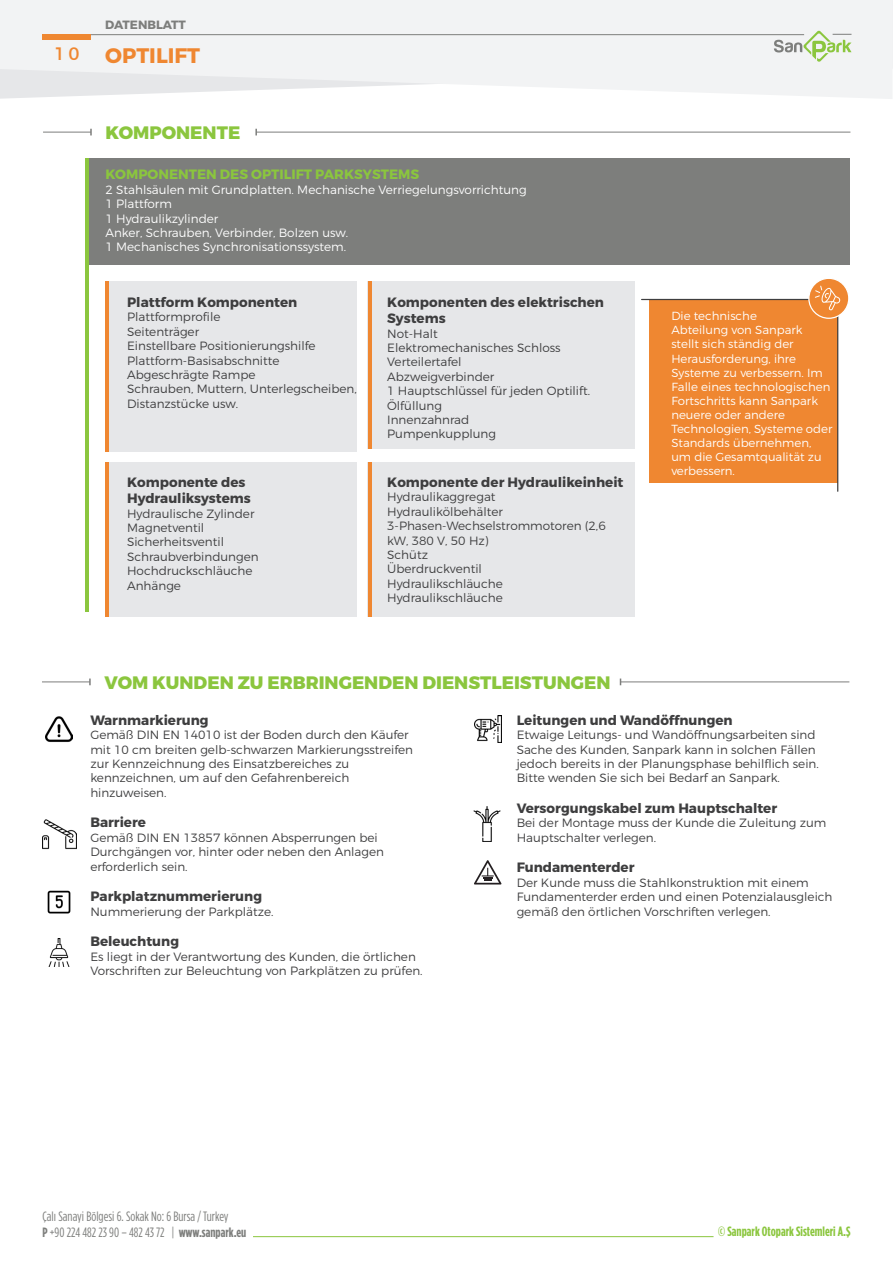
<style>
.page{position:relative;width:893px;height:1263px;background:#fff}
.page>*{position:absolute;margin:0;border:0;box-sizing:border-box;transform-origin:0 0}
.t1{font:700 21px "Montserrat";color:#ef8731}
.t2{font:800 18px "Montserrat";color:#8bc63e}
.t3{font:18px "Montserrat";color:#ef8731}
.t4{font:700 13.5px/16.2px "Montserrat";color:#3e3e3f}
.t5{font:13.5px/16.2px "Gotham Condensed";color:#7d7e7c}
.t6{font:700 13.5px "Montserrat";color:#8bc63e}
.t7{font:700 13.5px "Gotham Condensed";color:#8bc63e}
.t8{font:300 12px/14.4px "Montserrat";color:#3e3e3f}
.t9{font:300 12px "Montserrat";color:#fff}
.t10{font:700 12px "Montserrat";color:#7d7e7c}
.t11{font:300 11.7px/14.1px "Montserrat";color:#fff}
.s1{font-weight:700}
</style>
<div class="page">
<svg style="left:0;top:0;width:892px;height:99px;fill:#f2f3f4"></svg>
<hr style="left:253px;top:1236px;width:460px;height:1px;background:#8bc63e">
<div style="left:42px;top:34px;width:49px;height:5px;background:#ef8731"></div>
<hr style="left:91px;top:34px;width:713px;height:1px;background:#7d7e7c">
<svg style="left:774px;top:31px;width:77px;height:31px"></svg>
<div style="left:85px;top:158px;width:764px;height:106px;background:#7d7e7c"></div>
<div style="left:105px;top:281px;width:252px;height:171px;background:#e6e7e9"></div>
<div style="left:368px;top:281px;width:267px;height:168px;background:#e6e7e9"></div>
<div style="left:105px;top:462px;width:252px;height:155px;background:#e6e7e9"></div>
<div style="left:368px;top:462px;width:267px;height:155px;background:#e6e7e9"></div>
<hr style="left:256px;top:132px;width:594px;height:1px;background:#7d7e7c">
<hr style="left:43px;top:132px;width:48px;height:1px;background:#7d7e7c">
<svg style="left:90px;top:129px;width:2px;height:6px"></svg>
<hr style="left:105px;top:281px;width:4px;height:171px;background:#ef8731">
<hr style="left:368px;top:281px;width:3px;height:168px;background:#ef8731">
<hr style="left:85px;top:158px;width:3px;height:453px;background:#8bc63e">
<hr style="left:105px;top:462px;width:4px;height:155px;background:#ef8731">
<hr style="left:368px;top:462px;width:3px;height:155px;background:#ef8731">
<hr style="left:620px;top:681px;width:229px;height:1px;background:#7d7e7c">
<hr style="left:42px;top:681px;width:48px;height:1px;background:#7d7e7c">
<svg style="left:89px;top:678px;width:2px;height:7px"></svg>
<img style="left:46px;top:716px;width:27px;height:26px">
<img style="left:474px;top:716px;width:27px;height:27px">
<img style="left:43px;top:819px;width:33px;height:31px">
<img style="left:473px;top:806px;width:28px;height:35px">
<img style="left:47px;top:890px;width:24px;height:24px">
<img style="left:48px;top:938px;width:22px;height:29px">
<svg style="left:809px;top:278px;width:40px;height:40px"></svg>
<div style="left:808px;top:278px;width:41px;height:41px;border:1px solid #fff;border-radius:50%"></div>
<svg style="left:641px;top:286px;width:199px;height:206px;background:#ef974e"></svg>
<svg style="left:474px;top:860px;width:27px;height:24px"></svg>
<h2 class="t3" style="left:54px;top:43px;width:27px">10</h2>
<p class="t10" style="left:105px;top:17px;width:82px">DATENBLATT</p>
<h1 class="t1" style="left:105px;top:42px;width:96px">OPTILIFT</h1>
<p class="t2" style="left:105px;top:121px;width:136px">KOMPONENTE</p>
<p class="t6" style="left:105px;top:166px;width:315px">KOMPONENTEN DES OPTILIFT PARKSYSTEMS</p>
<p class="t9" style="left:105px;top:182px;width:423px">2 Stahlsäulen mit Grundplatten. Mechanische Verriegelungsvorrichtung</p>
<p class="t9" style="left:105px;top:196px;width:68px">1 Plattform</p>
<p class="t9" style="left:105px;top:211px;width:114px">1 Hydraulikzylinder</p>
<p class="t9" style="left:105px;top:225px;width:244px">Anker, Schrauben, Verbinder, Bolzen usw.</p>
<p class="t9" style="left:105px;top:240px;width:242px">1 Mechanisches Synchronisationssystem.</p>
<p class="t4" style="left:127px;top:294px;width:172px">Plattform Komponenten</p>
<p class="t8" style="left:127px;top:310px;width:95px">Plattformprofile</p>
<p class="t8" style="left:127px;top:324px;width:74px">Seitenträger</p>
<p class="t8" style="left:127px;top:338px;width:190px">Einstellbare Positionierungshilfe</p>
<p class="t8" style="left:127px;top:353px;width:154px">Plattform-Basisabschnitte</p>
<p class="t8" style="left:127px;top:367px;width:130px">Abgeschrägte Rampe</p>
<p class="t8" style="left:127px;top:382px;width:231px">Schrauben, Muttern, Unterlegscheiben,<br>Distanzstücke usw.</p>
<p class="t4" style="left:127px;top:474px;width:125px">Komponente des<br>Hydrauliksystems</p>
<p class="t8" style="left:127px;top:506px;width:129px">Hydraulische Zylinder</p>
<p class="t8" style="left:127px;top:520px;width:79px">Magnetventil</p>
<p class="t8" style="left:127px;top:535px;width:98px">Sicherheitsventil</p>
<p class="t8" style="left:127px;top:549px;width:133px">Schraubverbindungen</p>
<p class="t8" style="left:127px;top:563px;width:127px">Hochdruckschläuche</p>
<p class="t8" style="left:127px;top:578px;width:55px">Anhänge</p>
<p class="t4" style="left:387px;top:294px;width:218px">Komponenten des elektrischen<br>Systems</p>
<p class="t8" style="left:387px;top:326px;width:52px">Not-Halt</p>
<p class="t8" style="left:387px;top:340px;width:175px">Elektromechanisches Schloss</p>
<p class="t8" style="left:387px;top:355px;width:76px">Verteilertafel</p>
<p class="t8" style="left:387px;top:369px;width:109px">Abzweigverbinder</p>
<p class="t8" style="left:387px;top:383px;width:204px">1 Hauptschlüssel für jeden Optilift.</p>
<p class="t8" style="left:387px;top:398px;width:56px">Ölfüllung</p>
<p class="t8" style="left:387px;top:412px;width:84px">Innenzahnrad</p>
<p class="t8" style="left:387px;top:427px;width:110px">Pumpenkupplung</p>
<p class="t4" style="left:387px;top:474px;width:238px">Komponente der Hydraulikeinheit</p>
<p class="t8" style="left:387px;top:490px;width:110px">Hydraulikaggregat</p>
<p class="t8" style="left:387px;top:504px;width:117px">Hydraulikölbehälter</p>
<p class="t8" style="left:387px;top:518px;width:220px">3-Phasen-Wechselstrommotoren (2,6 kW, 380 V, 50 Hz)</p>
<p class="t8" style="left:387px;top:547px;width:42px">Schütz</p>
<p class="t8" style="left:387px;top:562px;width:96px">Überdruckventil</p>
<p class="t8" style="left:387px;top:576px;width:117px">Hydraulikschläuche</p>
<p class="t8" style="left:387px;top:590px;width:117px">Hydraulikschläuche</p>
<p class="t11" style="left:671px;top:309px;width:163px">Die technische<br>Abteilung von Sanpark stellt sich ständig der<br>Herausforderung, ihre<br>Systeme zu verbessern. Im<br>Falle eines technologischen<br>Fortschritts kann Sanpark neuere oder andere<br>Technologien, Systeme oder<br>Standards übernehmen,</p>
<p class="t11" style="left:671px;top:449px;width:152px">um die Gesamtqualität zu verbessern.</p>
<p class="t2" style="left:104px;top:671px;width:508px">VOM KUNDEN ZU ERBRINGENDEN DIENSTLEISTUNGEN</p>
<p class="t4" style="left:90px;top:712px;width:120px">Warnmarkierung</p>
<p class="t8" style="left:90px;top:727px;width:324px">Gemäß DIN EN 14010 ist der Boden durch den Käufer mit 10 cm breiten gelb-schwarzen Markierungsstreifen zur Kennzeichnung des Einsatzbereiches zu kennzeichnen, um auf den Gefahrenbereich hinzuweisen.</p>
<p class="t4" style="left:90px;top:815px;width:57px">Barriere</p>
<p class="t8" style="left:90px;top:830px;width:295px">Gemäß DIN EN 13857 können Absperrungen bei<br>Durchgängen vor, hinter oder neben den Anlagen erforderlich sein.</p>
<p class="t4" style="left:90px;top:888px;width:173px">Parkplatznummerierung</p>
<p class="t8" style="left:90px;top:904px;width:185px">Nummerierung der Parkplätze.</p>
<p class="t4" style="left:90px;top:933px;width:90px">Beleuchtung</p>
<p class="t8" style="left:90px;top:949px;width:334px">Es liegt in der Verantwortung des Kunden, die örtlichen<br>Vorschriften zur Beleuchtung von Parkplätzen zu prüfen.</p>
<p class="t4" style="left:517px;top:712px;width:218px">Leitungen und Wandöffnungen</p>
<p class="t8" style="left:517px;top:727px;width:304px">Etwaige Leitungs- und Wandöffnungsarbeiten sind Sache des Kunden, Sanpark kann in solchen Fällen jedoch bereits in der Planungsphase behilflich sein.<br>Bitte wenden Sie sich bei Bedarf an Sanpark.</p>
<p class="t4" style="left:517px;top:800px;width:262px">Versorgungskabel zum Hauptschalter</p>
<p class="t8" style="left:517px;top:816px;width:311px">Bei der Montage muss der Kunde die Zuleitung zum<br>Hauptschalter verlegen.</p>
<p class="t4" style="left:517px;top:860px;width:119px">Fundamenterder</p>
<p class="t8" style="left:517px;top:875px;width:317px">Der Kunde muss die Stahlkonstruktion mit einem<br>Fundamenterder erden und einen Potenzialausgleich gemäß den örtlichen Vorschriften verlegen.</p>
<p class="t5" style="left:43px;top:1208px;width:205px">Çalı Sanayi Bölgesi 6. Sokak No: 6 Bursa / Turkey<br><span class="s1">P</span> +90 224 482 23 90 – 482 43 72 | <span class="s1">www.sanpark.eu</span></p>
<p class="t7" style="left:718px;top:1224px;width:134px">© Sanpark Otopark Sistemleri A.Ş</p>
</div>
